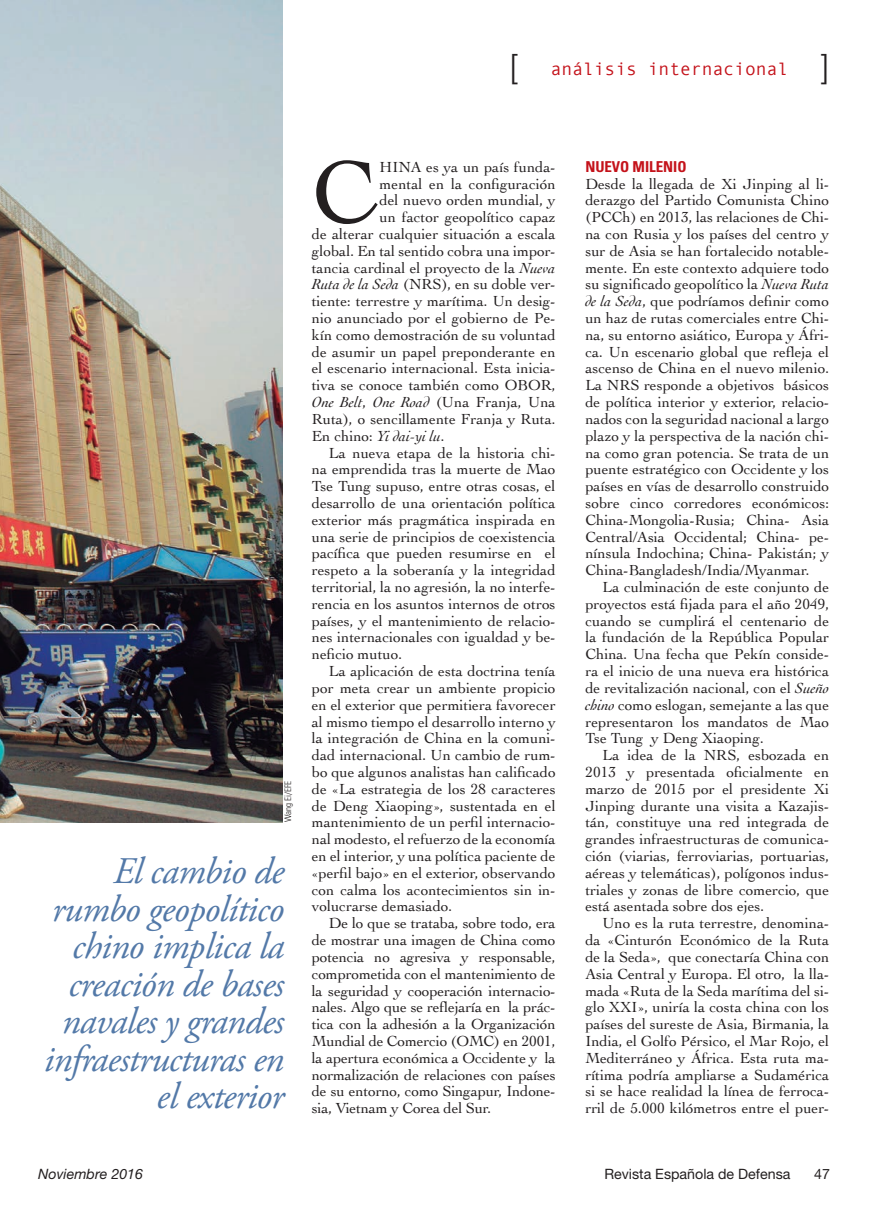
<style>
.page{position:relative;width:893px;height:1217px;background:#fff}
.page>*{position:absolute;margin:0;border:0;box-sizing:border-box;transform-origin:0 0}
.t1{font:92.4px "Cochin";color:#231f20}
.t2{font:italic 37.5px/37.5px "Adobe Garamond Pro";letter-spacing:-.02em;color:#5379a8;text-align:right}
.t3{font:300 33px "Helvetica Neue";color:#231f20}
.t4{font:18px "Monotypecom";color:#c4121a}
.t5{font:15.3px/16.8px "Cochin";color:#231f20;text-align:justify}
.t6{font:italic 15.3px "Cochin";color:#231f20}
.t7{font:700 condensed 15px "Univers";letter-spacing:-.005em;color:#c4121a}
.t8{font:14.25px "Helvetica Neue";color:#231f20}
.t9{font:italic 14.25px "Helvetica Neue";color:#231f20}
.t10{font:300 condensed 9px "Univers";letter-spacing:-.005em;color:#231f20}
.s1{font-family:"Helvetica Neue";font-weight:300;font-size:33px;color:#231f20}
.s2{font-style:italic}
.s3{font-style:normal}
</style>
<div class="page">
<img style="left:0;top:0;width:282px;height:821px">
<h3 class="t3" style="left:510px;top:46px;width:9px">[</h3>
<p class="t4" style="left:551px;top:59px;width:280px">análisis internacional <span class="s1">]</span></p>
<p class="t10" style="left:283px;top:821px;width:43px;rotate:-90deg">Wang Ei/EFE</p>
<h2 class="t2" style="left:44px;top:853px;width:242px">El cambio de rumbo geopolítico chino implica la creación de bases navales y grandes infraestructuras en el exterior</h2>
<h1 class="t1" style="left:312px;top:130px;width:67px">C</h1>
<p class="t5" style="left:380px;top:158px;width:177px">hina es ya un país funda-</p>
<p class="t5" style="left:380px;top:174px;width:177px">mental en la configuración</p>
<p class="t5" style="left:380px;top:191px;width:177px">del nuevo orden mundial, y</p>
<p class="t5" style="left:380px;top:208px;width:177px">un factor geopolítico capaz</p>
<p class="t5" style="left:312px;top:225px;width:245px">de alterar cualquier situación a escala</p>
<p class="t5" style="left:312px;top:242px;width:245px">global. En tal sentido cobra una impor-</p>
<p class="t5" style="left:312px;top:258px;width:245px">tancia cardinal el proyecto de la <span class="s2">Nueva</span></p>
<p class="t5" style="left:312px;top:275px;width:245px"><span class="s2">Ruta de la Seda</span> (NRS), en su doble ver-</p>
<p class="t5" style="left:312px;top:292px;width:245px">tiente: terrestre y marítima. Un desig-</p>
<p class="t5" style="left:312px;top:309px;width:245px">nio anunciado por el gobierno de Pe-</p>
<p class="t5" style="left:312px;top:326px;width:245px">kín como demostración de su voluntad</p>
<p class="t5" style="left:312px;top:342px;width:245px">de asumir un papel preponderante en</p>
<p class="t5" style="left:312px;top:359px;width:245px">el escenario internacional. Esta inicia-</p>
<p class="t5" style="left:312px;top:376px;width:245px">tiva se conoce también como OBOR,</p>
<p class="t5" style="left:312px;top:393px;width:245px"><span class="s2">One Belt</span>, <span class="s2">One Road</span> (Una Franja, Una</p>
<p class="t5" style="left:312px;top:410px;width:245px">Ruta), o sencillamente Franja y Ruta.</p>
<p class="t6" style="left:312px;top:425px;width:134px"><span class="s3">En chino:</span> Yi dai-yi lu<span class="s3">.</span></p>
<p class="t5" style="left:329px;top:443px;width:228px">La nueva etapa de la historia chi-</p>
<p class="t5" style="left:312px;top:460px;width:245px">na emprendida tras la muerte de Mao</p>
<p class="t5" style="left:312px;top:477px;width:245px">Tse Tung supuso, entre otras cosas, el</p>
<p class="t5" style="left:312px;top:494px;width:245px">desarrollo de una orientación política</p>
<p class="t5" style="left:312px;top:510px;width:245px">exterior más pragmática inspirada en</p>
<p class="t5" style="left:312px;top:527px;width:245px">una serie de principios de coexistencia</p>
<p class="t5" style="left:312px;top:544px;width:245px">pacífica que pueden resumirse en el</p>
<p class="t5" style="left:312px;top:561px;width:245px">respeto a la soberanía y la integridad</p>
<p class="t5" style="left:312px;top:578px;width:245px">territorial, la no agresión, la no interfe-</p>
<p class="t5" style="left:312px;top:594px;width:245px">rencia en los asuntos internos de otros</p>
<p class="t5" style="left:312px;top:611px;width:245px">países, y el mantenimiento de relacio-</p>
<p class="t5" style="left:312px;top:628px;width:245px">nes internacionales con igualdad y be-</p>
<p class="t5" style="left:312px;top:645px;width:92px">neficio mutuo.</p>
<p class="t5" style="left:329px;top:662px;width:228px">La aplicación de esta doctrina tenía</p>
<p class="t5" style="left:312px;top:678px;width:245px">por meta crear un ambiente propicio</p>
<p class="t5" style="left:312px;top:695px;width:245px">en el exterior que permitiera favorecer</p>
<p class="t5" style="left:312px;top:712px;width:245px">al mismo tiempo el desarrollo interno y</p>
<p class="t5" style="left:312px;top:729px;width:245px">la integración de China en la comuni-</p>
<p class="t5" style="left:312px;top:746px;width:245px">dad internacional. Un cambio de rum-</p>
<p class="t5" style="left:312px;top:762px;width:245px">bo que algunos analistas han calificado</p>
<p class="t5" style="left:312px;top:779px;width:245px">de «La estrategia de los 28 caracteres</p>
<p class="t5" style="left:312px;top:796px;width:245px">de Deng Xiaoping», sustentada en el</p>
<p class="t5" style="left:312px;top:813px;width:245px">mantenimiento de un perfil internacio-</p>
<p class="t5" style="left:312px;top:830px;width:245px">nal modesto, el refuerzo de la economía</p>
<p class="t5" style="left:312px;top:846px;width:245px">en el interior, y una política paciente de</p>
<p class="t5" style="left:312px;top:863px;width:245px">«perfil bajo» en el exterior, observando</p>
<p class="t5" style="left:312px;top:880px;width:245px">con calma los acontecimientos sin in-</p>
<p class="t5" style="left:312px;top:897px;width:142px">volucrarse demasiado.</p>
<p class="t5" style="left:329px;top:914px;width:228px">De lo que se trataba, sobre todo, era</p>
<p class="t5" style="left:312px;top:930px;width:245px">de mostrar una imagen de China como</p>
<p class="t5" style="left:312px;top:947px;width:245px">potencia no agresiva y responsable,</p>
<p class="t5" style="left:312px;top:964px;width:245px">comprometida con el mantenimiento de</p>
<p class="t5" style="left:312px;top:981px;width:245px">la seguridad y cooperación internacio-</p>
<p class="t5" style="left:312px;top:998px;width:245px">nales. Algo que se reflejaría en la prác-</p>
<p class="t5" style="left:312px;top:1014px;width:245px">tica con la adhesión a la Organización</p>
<p class="t5" style="left:312px;top:1031px;width:245px">Mundial de Comercio (OMC) en 2001,</p>
<p class="t5" style="left:312px;top:1048px;width:245px">la apertura económica a Occidente y la</p>
<p class="t5" style="left:312px;top:1065px;width:245px">normalización de relaciones con países</p>
<p class="t5" style="left:312px;top:1082px;width:245px">de su entorno, como Singapur, Indone-</p>
<p class="t5" style="left:312px;top:1098px;width:181px">sia, Vietnam y Corea del Sur.</p>
<p class="t7" style="left:585px;top:157px;width:103px">NUEVO MILENIO</p>
<p class="t5" style="left:585px;top:174px;width:245px">Desde la llegada de Xi Jinping al li&shy;derazgo del Partido Comunista Chino (PCCh) en 2013, las relaciones de Chi&shy;na con Rusia y los países del centro y sur de Asia se han fortalecido notable&shy;mente. En este contexto adquiere todo su significado geopolítico la <span class="s2">Nueva Ruta de la Seda</span>, que podríamos definir como un haz de rutas comerciales entre Chi&shy;na, su entorno asiático, Europa y Áfri&shy;ca. Un escenario global que refleja el ascenso de China en el nuevo milenio.<br>La NRS responde a objetivos básicos de política interior y exterior, relacio&shy;nados con la seguridad nacional a largo plazo y la perspectiva de la nación chi&shy;na como gran potencia. Se trata de un puente estratégico con Occidente y los países en vías de desarrollo construido sobre cinco corredores económicos:<br>China-Mongolia-Rusia; China- Asia Central/Asia Occidental; China- pe&shy;nínsula Indochina; China- Pakistán; y China-Bangladesh/India/Myanmar.</p>
<p class="t5" style="left:585px;top:578px;width:245px;text-indent:17px">La culminación de este conjunto de proyectos está fijada para el año 2049, cuando se cumplirá el centenario de la fundación de la República Popular China. Una fecha que Pekín conside&shy;ra el inicio de una nueva era histórica de revitalización nacional, con el <span class="s2">Sueño chino</span> como eslogan, semejante a las que representaron los mandatos de Mao Tse Tung y Deng Xiaoping.</p>
<p class="t5" style="left:585px;top:746px;width:245px;text-indent:17px">La idea de la NRS, esbozada en 2013 y presentada oficialmente en marzo de 2015 por el presidente Xi Jinping durante una visita a Kazajis&shy;tán, constituye una red integrada de grandes infraestructuras de comunica&shy;ción (viarias, ferroviarias, portuarias, aéreas y telemáticas), polígonos indus&shy;triales y zonas de libre comercio, que está asentada sobre dos ejes.</p>
<p class="t5" style="left:585px;top:914px;width:245px;text-indent:17px">Uno es la ruta terrestre, denomina&shy;da «Cinturón Económico de la Ruta de la Seda», que conectaría China con Asia Central y Europa. El otro, la lla&shy;mada «Ruta de la Seda marítima del si&shy;glo XXI», uniría la costa china con los países del sureste de Asia, Birmania, la India, el Golfo Pérsico, el Mar Rojo, el Mediterráneo y África. Esta ruta ma&shy;rítima podría ampliarse a Sudamérica si se hace realidad la línea de ferroca&shy;rril de 5.000 kilómetros entre el puer-</p>
<p class="t9" style="left:38px;top:1164px;width:106px">Noviembre 2016</p>
<p class="t8" style="left:604px;top:1164px;width:188px">Revista Española de Defensa</p>
<p class="t8" style="left:814px;top:1164px;width:17px">47</p>
</div>
